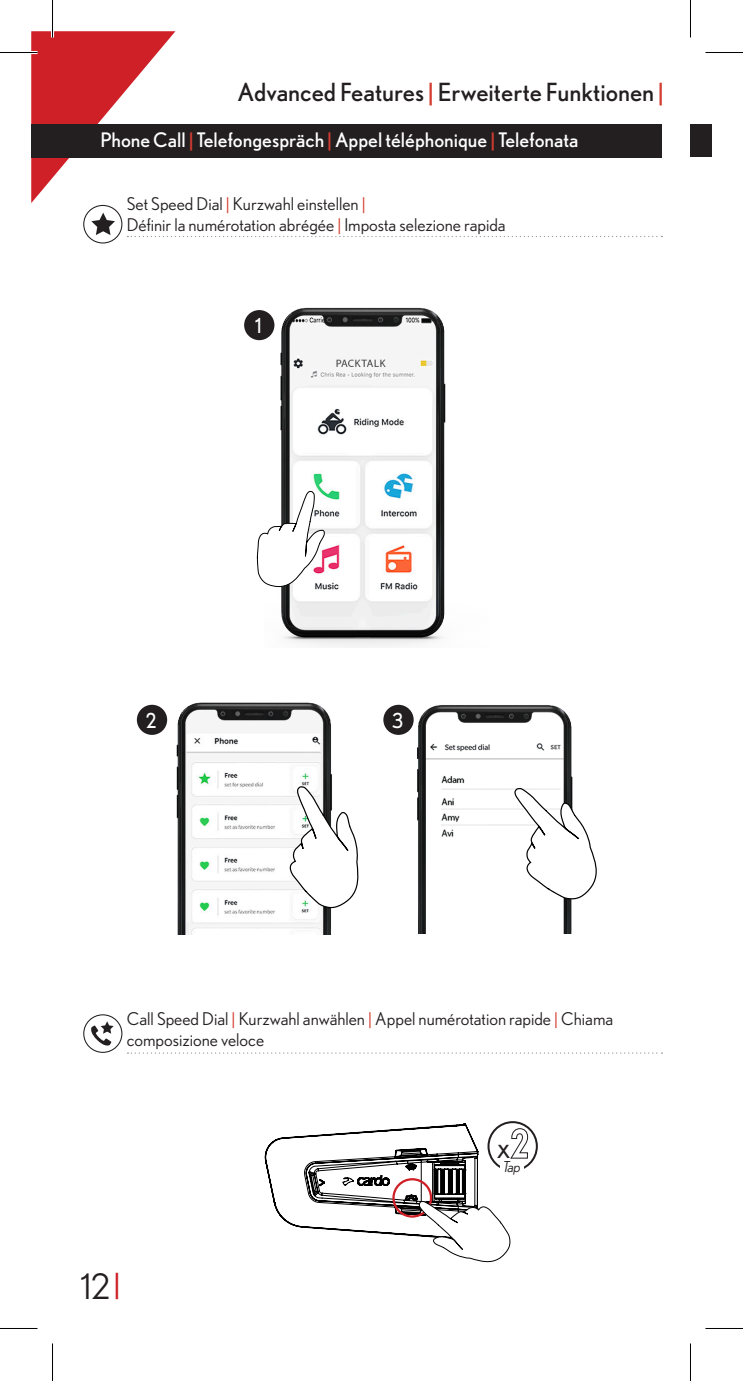
<style>
.page{position:relative;width:743px;height:1381px;background:#fff}
.page>*{position:absolute;margin:0;border:0;box-sizing:border-box;transform-origin:0 0}
.t1{font:35px "Nobel";color:#231f20}
.gray_text_8_align_left{font:32.25px "Nobel";color:#231f20}
.t2{font:25px "Nobel";color:#231f20}
.grey_text_title{font:20.75px "Nobel";color:#fff;scale:.9 1}
.t3{font:20px "Nobel";color:#fff}
.grey_text_title-2{font:17.5px/21px "Nobel";color:#231f20}
.gray_text_8_align_left-2{font:italic 15px "Nobel";color:#231f20}
.s1{color:#d33d31}
.s2{font-size:29px;color:#cf2027}
.s3{font-weight:700;font-size:39.75px}
</style>
<div class="page">
<svg style="left:31px;top:31px;width:144px;height:172px"></svg>
<div style="left:31px;top:124px;width:631px;height:34px;background:#231f20"></div>
<img style="left:264px;top:307px;width:182px;height:340px">
<div style="left:244px;top:310px;width:30px;height:30px;background:#231f20;border-radius:50%"></div>
<img style="left:398px;top:704px;width:175px;height:229px">
<div style="left:383px;top:705px;width:31px;height:30px;background:#231f20;border-radius:50%"></div>
<img style="left:167px;top:702px;width:165px;height:232px">
<svg style="left:288px;top:781px;width:71px;height:128px"></svg>
<div style="left:137px;top:705px;width:30px;height:30px;background:#231f20;border-radius:50%"></div>
<svg style="left:265px;top:1123px;width:246px;height:140px"></svg>
<svg style="left:256px;top:481px;width:69px;height:106px"></svg>
<svg style="left:127px;top:236px;width:535px;height:1px"></svg>
<svg style="left:127px;top:1052px;width:535px;height:1px"></svg>
<svg style="left:514px;top:786px;width:83px;height:114px"></svg>
<div style="left:487px;top:1121px;width:51px;height:50px;border:2px solid #231f20;border-radius:50%"></div>
<div style="left:500px;top:1161px;width:24px;height:14px;background:#fff"></div>
<svg style="left:91px;top:1021px;width:23px;height:25px"></svg>
<svg style="left:91px;top:213px;width:24px;height:22px"></svg>
<div style="left:83px;top:205px;width:39px;height:38px;border:1px solid #231f20;border-radius:50%"></div>
<div style="left:83px;top:1014px;width:39px;height:39px;border:1px solid #231f20;border-radius:50%"></div>
<div style="left:690px;top:124px;width:22px;height:33px;background:#231f20"></div>
<hr style="left:0;top:51px;width:38px;height:3px;background:#fff">
<hr style="left:51px;top:0;width:3px;height:37px;background:#fff">
<hr style="left:0;top:52px;width:38px;height:1px;background:#000">
<hr style="left:705px;top:52px;width:38px;height:1px;background:#000">
<hr style="left:0;top:1328px;width:38px;height:1px;background:#000">
<hr style="left:705px;top:1328px;width:38px;height:1px;background:#000">
<hr style="left:52px;top:0;width:1px;height:37px;background:#000">
<hr style="left:52px;top:1343px;width:1px;height:38px;background:#000">
<hr style="left:690px;top:0;width:1px;height:37px;background:#000">
<hr style="left:690px;top:1343px;width:1px;height:38px;background:#000">
<p class="t2" style="left:238px;top:78px;width:428px">Advanced Features<span class="s1">|</span> Erweiterte Funktionen <span class="s1">|</span></p>
<p class="t3" style="left:100px;top:128px;width:479px">Phone Call <span class="s1">|</span> Telefongespräch <span class="s1">|</span> Appel téléphonique <span class="s1">|</span> Telefonata</p>
<p class="grey_text_title-2" style="left:127px;top:193px;width:240px">Set Speed Dial <span class="s1">|</span> Kurzwahl einstellen <span class="s1">|</span></p>
<p class="grey_text_title-2" style="left:127px;top:214px;width:380px">Définir la numérotation abrégée <span class="s1">|</span> Imposta selezione rapida</p>
<p class="grey_text_title" style="left:255px;top:313px;width:9px">1</p>
<p class="grey_text_title" style="left:146px;top:708px;width:14px">2</p>
<p class="grey_text_title" style="left:392px;top:708px;width:14px">3</p>
<p class="grey_text_title-2" style="left:127px;top:1007px;width:488px">Call Speed Dial <span class="s1">|</span> Kurzwahl anwählen <span class="s1">|</span> Appel numérotation rapide <span class="s1">|</span> Chiama composizione veloce</p>
<h1 class="t1" style="left:81px;top:1266px;width:42px">12<span class="s2">|</span></h1>
<p class="gray_text_8_align_left" style="left:497px;top:1128px;width:34px">x<span class="s3">2</span></p>
<p class="gray_text_8_align_left-2" style="left:503px;top:1158px;width:19px">Tap</p>
</div>
